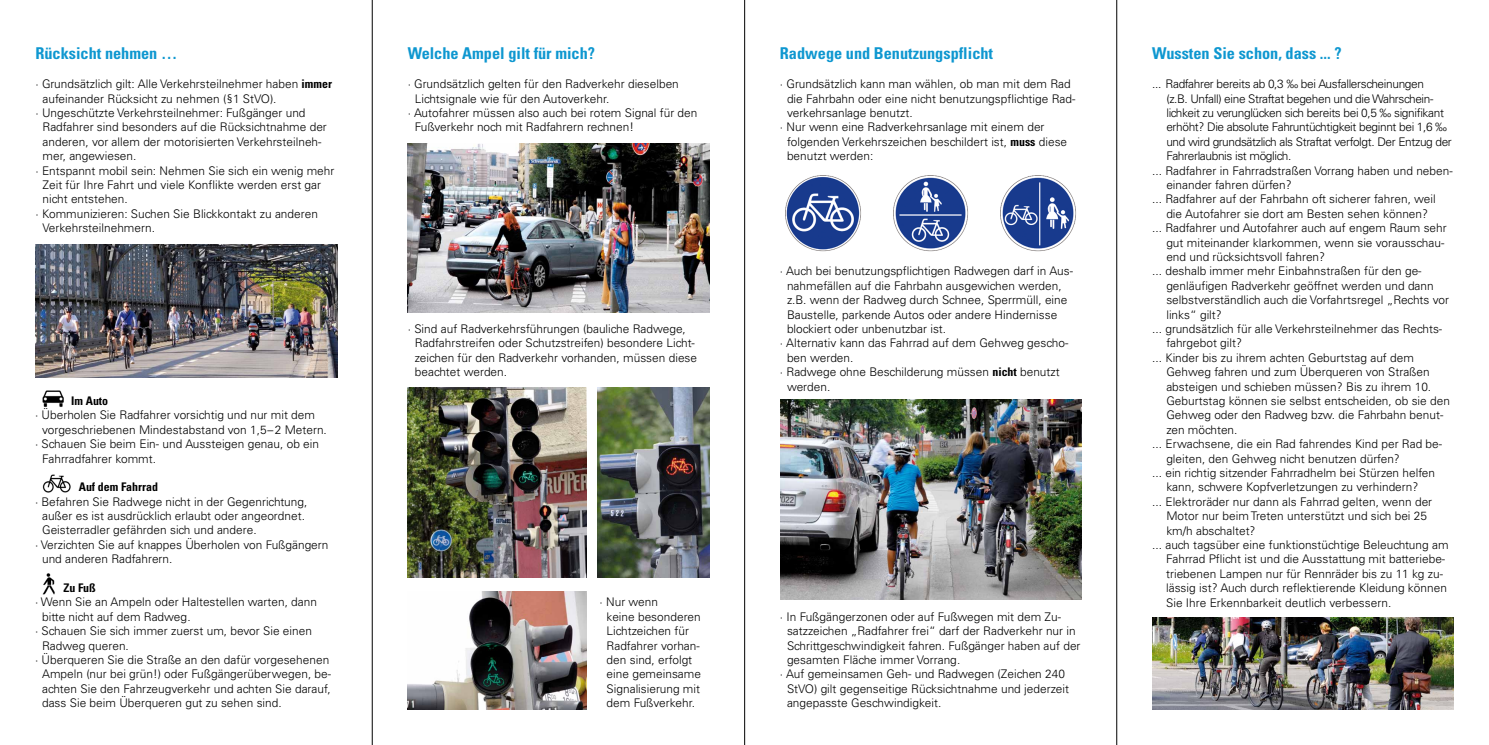
<style>
.page{position:relative;width:1489px;height:745px;background:#fff}
.page>*{position:absolute;margin:0;border:0;box-sizing:border-box;transform-origin:0 0}
.t1{font:700 16.25px "Univers";color:#0e97d0}
.t2{font:300 11.88px/14.4px "Univers";color:#000}
.t3{font:300 11.88px "Univers";letter-spacing:-.03em;color:#000}
.t4{font:700 11.88px "Univers";color:#000}
.s1{font-weight:700}
</style>
<div class="page">
<hr style="left:372px;top:0;width:1px;height:744px;background:#000">
<hr style="left:744px;top:0;width:1px;height:744px;background:#000">
<hr style="left:1116px;top:0;width:1px;height:744px;background:#000">
<img style="left:35px;top:244px;width:302px;height:133px">
<img style="left:408px;top:143px;width:301px;height:169px">
<img style="left:408px;top:388px;width:178px;height:189px">
<img style="left:597px;top:388px;width:112px;height:189px">
<img style="left:408px;top:591px;width:178px;height:118px">
<img style="left:42px;top:474px;width:29px;height:19px">
<img style="left:42px;top:390px;width:22px;height:17px">
<img style="left:42px;top:573px;width:13px;height:21px">
<img style="left:893px;top:175px;width:75px;height:76px">
<img style="left:1000px;top:175px;width:76px;height:76px">
<img style="left:785px;top:175px;width:76px;height:76px">
<img style="left:780px;top:399px;width:301px;height:200px">
<img style="left:1152px;top:617px;width:301px;height:92px">
<h1 class="t1" style="left:35px;top:44px;width:143px">Rücksicht nehmen …</h1>
<p class="t2" style="left:35px;top:77px;width:298px">· Grundsätzlich gilt: Alle Verkehrsteilnehmer haben <span class="s1">immer</span></p>
<p class="t2" style="left:43px;top:91px;width:235px">aufeinander Rücksicht zu nehmen (§1 StVO).</p>
<p class="t2" style="left:35px;top:106px;width:271px">· Ungeschützte Verkehrsteilnehmer: Fußgänger und</p>
<p class="t2" style="left:43px;top:120px;width:286px">Radfahrer sind besonders auf die Rücksichtnahme der</p>
<p class="t2" style="left:43px;top:134px;width:280px">anderen, vor allem der motorisierten Verkehrsteilneh-</p>
<p class="t2" style="left:43px;top:149px;width:95px">mer, angewiesen.</p>
<p class="t2" style="left:35px;top:163px;width:300px">· Entspannt mobil sein: Nehmen Sie sich ein wenig mehr</p>
<p class="t2" style="left:43px;top:177px;width:280px">Zeit für Ihre Fahrt und viele Konflikte werden erst gar</p>
<p class="t2" style="left:43px;top:192px;width:87px">nicht entstehen.</p>
<p class="t2" style="left:35px;top:206px;width:284px">· Kommunizieren: Suchen Sie Blickkontakt zu anderen</p>
<p class="t2" style="left:43px;top:221px;width:114px">Verkehrsteilnehmern.</p>
<p class="t4" style="left:71px;top:393px;width:38px">Im Auto</p>
<p class="t2" style="left:35px;top:407px;width:281px">· Überholen Sie Radfahrer vorsichtig und nur mit dem</p>
<p class="t2" style="left:42px;top:422px;width:286px">vorgeschriebenen Mindestabstand von 1,5–2 Metern.</p>
<p class="t2" style="left:35px;top:436px;width:285px">· Schauen Sie beim Ein- und Aussteigen genau, ob ein</p>
<p class="t2" style="left:42px;top:451px;width:115px">Fahrradfahrer kommt.</p>
<p class="t4" style="left:79px;top:479px;width:81px">Auf dem Fahrrad</p>
<p class="t2" style="left:35px;top:494px;width:274px">· Befahren Sie Radwege nicht in der Gegenrichtung,</p>
<p class="t2" style="left:42px;top:508px;width:264px">außer es ist ausdrücklich erlaubt oder angeordnet.</p>
<p class="t2" style="left:42px;top:522px;width:216px">Geisterradler gefährden sich und andere.</p>
<p class="t2" style="left:35px;top:537px;width:295px">· Verzichten Sie auf knappes Überholen von Fußgängern</p>
<p class="t2" style="left:42px;top:551px;width:132px">und anderen Radfahrern.</p>
<p class="t4" style="left:63px;top:580px;width:34px">Zu Fuß</p>
<p class="t2" style="left:35px;top:594px;width:283px">· Wenn Sie an Ampeln oder Haltestellen warten, dann</p>
<p class="t2" style="left:42px;top:609px;width:150px">bitte nicht auf dem Radweg.</p>
<p class="t2" style="left:35px;top:623px;width:278px">· Schauen Sie sich immer zuerst um, bevor Sie einen</p>
<p class="t2" style="left:42px;top:637px;width:88px">Radweg queren.</p>
<p class="t2" style="left:35px;top:652px;width:296px">· Überqueren Sie die Straße an den dafür vorgesehenen</p>
<p class="t2" style="left:42px;top:666px;width:290px">Ampeln (nur bei grün!) oder Fußgängerüberwegen, be-</p>
<p class="t2" style="left:42px;top:681px;width:290px">achten Sie den Fahrzeugverkehr und achten Sie darauf,</p>
<p class="t2" style="left:42px;top:695px;width:241px">dass Sie beim Überqueren gut zu sehen sind.</p>
<h1 class="t1" style="left:407px;top:44px;width:189px">Welche Ampel gilt für mich?</h1>
<p class="t2" style="left:407px;top:77px;width:273px">· Grundsätzlich gelten für den Radverkehr dieselben</p>
<p class="t2" style="left:415px;top:91px;width:196px">Lichtsignale wie für den Autoverkehr.</p>
<p class="t2" style="left:407px;top:106px;width:291px">· Autofahrer müssen also auch bei rotem Signal für den</p>
<p class="t2" style="left:415px;top:120px;width:221px">Fußverkehr noch mit Radfahrern rechnen!</p>
<p class="t2" style="left:415px;top:321px;width:284px;text-indent:-7px">· Sind auf Radverkehrsführungen (bauliche Radwege, Radfahrstreifen oder Schutzstreifen) besondere Licht&shy;zeichen für den Radverkehr vorhanden, müssen diese beachtet werden.</p>
<p class="t2" style="left:606px;top:594px;width:96px;text-indent:-7px">· Nur wenn<br>keine besonderen<br>Lichtzeichen für<br>Radfahrer vorhan&shy;den sind, erfolgt eine gemeinsame<br>Signalisierung mit dem Fußverkehr.</p>
<h1 class="t1" style="left:780px;top:44px;width:215px">Radwege und Benutzungspflicht</h1>
<p class="t2" style="left:780px;top:77px;width:292px">· Grundsätzlich kann man wählen, ob man mit dem Rad</p>
<p class="t2" style="left:787px;top:91px;width:290px">die Fahrbahn oder eine nicht benutzungspflichtige Rad-</p>
<p class="t2" style="left:787px;top:106px;width:127px">verkehrsanlage benutzt.</p>
<p class="t2" style="left:780px;top:120px;width:266px">· Nur wenn eine Radverkehrsanlage mit einem der</p>
<p class="t2" style="left:787px;top:134px;width:282px">folgenden Verkehrszeichen beschildert ist, <span class="s1">muss</span> diese</p>
<p class="t2" style="left:787px;top:149px;width:88px">benutzt werden:</p>
<p class="t2" style="left:780px;top:264px;width:294px">· Auch bei benutzungspflichtigen Radwegen darf in Aus-</p>
<p class="t2" style="left:787px;top:278px;width:276px">nahmefällen auf die Fahrbahn ausgewichen werden,</p>
<p class="t2" style="left:787px;top:292px;width:282px">z.B. wenn der Radweg durch Schnee, Sperrmüll, eine</p>
<p class="t2" style="left:787px;top:307px;width:272px">Baustelle, parkende Autos oder andere Hindernisse</p>
<p class="t2" style="left:787px;top:321px;width:161px">blockiert oder unbenutzbar ist.</p>
<p class="t2" style="left:780px;top:336px;width:290px">· Alternativ kann das Fahrrad auf dem Gehweg gescho-</p>
<p class="t2" style="left:787px;top:350px;width:68px">ben werden.</p>
<p class="t2" style="left:780px;top:364px;width:281px">· Radwege ohne Beschilderung müssen <span class="s1">nicht</span> benutzt</p>
<p class="t2" style="left:787px;top:379px;width:45px">werden.</p>
<p class="t2" style="left:780px;top:609px;width:282px">· In Fußgängerzonen oder auf Fußwegen mit dem Zu-</p>
<p class="t2" style="left:787px;top:623px;width:290px">satzzeichen „Radfahrer frei“ darf der Radverkehr nur in</p>
<p class="t2" style="left:787px;top:637px;width:295px">Schrittgeschwindigkeit fahren. Fußgänger haben auf der</p>
<p class="t2" style="left:787px;top:652px;width:175px">gesamten Fläche immer Vorrang.</p>
<p class="t2" style="left:780px;top:666px;width:286px">· Auf gemeinsamen Geh- und Radwegen (Zeichen 240</p>
<p class="t2" style="left:787px;top:681px;width:283px">StVO) gilt gegenseitige Rücksichtnahme und jederzeit</p>
<p class="t2" style="left:787px;top:695px;width:156px">angepasste Geschwindigkeit.</p>
<h1 class="t1" style="left:1152px;top:44px;width:191px">Wussten Sie schon, dass ... ?</h1>
<p class="t3" style="left:1152px;top:77px;width:273px">... Radfahrer bereits ab 0,3 ‰ bei Ausfallerscheinungen</p>
<p class="t3" style="left:1166px;top:91px;width:268px">(z.B. Unfall) eine Straftat begehen und die Wahrschein-</p>
<p class="t3" style="left:1166px;top:106px;width:279px">lichkeit zu verunglücken sich bereits bei 0,5 ‰ signifikant</p>
<p class="t3" style="left:1166px;top:120px;width:282px">erhöht? Die absolute Fahruntüchtigkeit beginnt bei 1,6 ‰</p>
<p class="t3" style="left:1166px;top:134px;width:287px">und wird grundsätzlich als Straftat verfolgt. Der Entzug der</p>
<p class="t3" style="left:1166px;top:149px;width:126px">Fahrerlaubnis ist möglich.</p>
<p class="t2" style="left:1152px;top:163px;width:302px">... Radfahrer in Fahrradstraßen Vorrang haben und neben-</p>
<p class="t2" style="left:1166px;top:177px;width:127px">einander fahren dürfen?</p>
<p class="t2" style="left:1152px;top:192px;width:285px">... Radfahrer auf der Fahrbahn oft sicherer fahren, weil</p>
<p class="t2" style="left:1166px;top:206px;width:263px">die Autofahrer sie dort am Besten sehen können?</p>
<p class="t2" style="left:1152px;top:221px;width:296px">... Radfahrer und Autofahrer auch auf engem Raum sehr</p>
<p class="t2" style="left:1166px;top:235px;width:279px">gut miteinander klarkommen, wenn sie vorausschau-</p>
<p class="t2" style="left:1166px;top:249px;width:160px">end und rücksichtsvoll fahren?</p>
<p class="t2" style="left:1152px;top:264px;width:271px">... deshalb immer mehr Einbahnstraßen für den ge-</p>
<p class="t2" style="left:1166px;top:278px;width:269px">genläufigen Radverkehr geöffnet werden und dann</p>
<p class="t2" style="left:1166px;top:292px;width:284px">selbstverständlich auch die Vorfahrtsregel „Rechts vor</p>
<p class="t2" style="left:1166px;top:307px;width:57px">links“ gilt?</p>
<p class="t2" style="left:1152px;top:321px;width:291px">... grundsätzlich für alle Verkehrsteilnehmer das Rechts-</p>
<p class="t2" style="left:1166px;top:336px;width:77px">fahrgebot gilt?</p>
<p class="t2" style="left:1152px;top:350px;width:263px">... Kinder bis zu ihrem achten Geburtstag auf dem</p>
<p class="t2" style="left:1166px;top:364px;width:265px">Gehweg fahren und zum Überqueren von Straßen</p>
<p class="t2" style="left:1166px;top:379px;width:266px">absteigen und schieben müssen? Bis zu ihrem 10.</p>
<p class="t2" style="left:1166px;top:393px;width:285px">Geburtstag können sie selbst entscheiden, ob sie den</p>
<p class="t2" style="left:1166px;top:407px;width:278px">Gehweg oder den Radweg bzw. die Fahrbahn benut-</p>
<p class="t2" style="left:1166px;top:422px;width:73px">zen möchten.</p>
<p class="t2" style="left:1152px;top:436px;width:291px">... Erwachsene, die ein Rad fahrendes Kind per Rad be-</p>
<p class="t2" style="left:1166px;top:451px;width:235px">gleiten, den Gehweg nicht benutzen dürfen?</p>
<p class="t2" style="left:1152px;top:465px;width:284px">... ein richtig sitzender Fahrradhelm bei Stürzen helfen</p>
<p class="t2" style="left:1166px;top:479px;width:253px">kann, schwere Kopfverletzungen zu verhindern?</p>
<p class="t2" style="left:1152px;top:494px;width:281px">... Elektroräder nur dann als Fahrrad gelten, wenn der</p>
<p class="t2" style="left:1166px;top:508px;width:262px">Motor nur beim Treten unterstützt und sich bei 25</p>
<p class="t2" style="left:1166px;top:523px;width:91px">km/h abschaltet?</p>
<p class="t2" style="left:1152px;top:537px;width:298px">... auch tagsüber eine funktionstüchtige Beleuchtung am</p>
<p class="t2" style="left:1166px;top:551px;width:280px">Fahrrad Pflicht ist und die Ausstattung mit batteriebe-</p>
<p class="t2" style="left:1166px;top:566px;width:278px">triebenen Lampen nur für Rennräder bis zu 11 kg zu-</p>
<p class="t2" style="left:1166px;top:580px;width:282px">lässig ist? Auch durch reflektierende Kleidung können</p>
<p class="t2" style="left:1166px;top:594px;width:227px">Sie Ihre Erkennbarkeit deutlich verbessern.</p>
</div>
